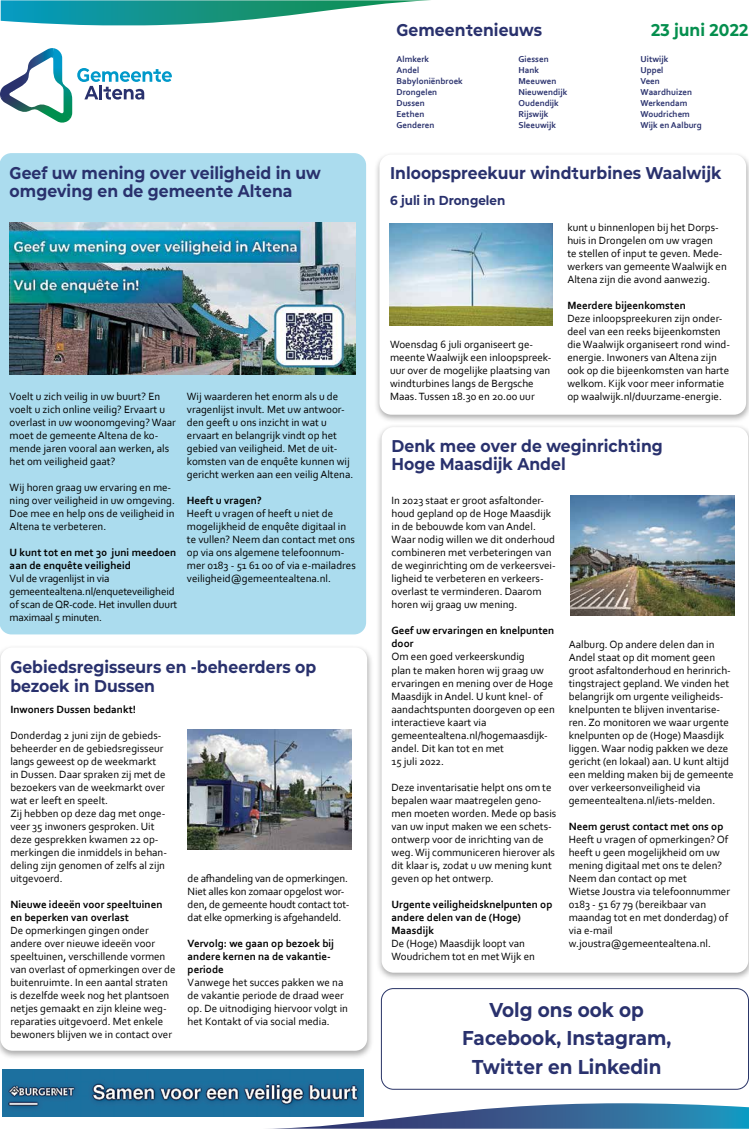
<style>
.page{position:relative;width:749px;height:1129px;background:#fff}
.page>*{position:absolute;margin:0;border:0;box-sizing:border-box;transform-origin:0 0}
.t1{font:700 20px/28px "Mont Altena";color:#29316d;text-align:center}
.t2{font:700 17px/18px "Mont Altena";color:#29316d}
.t3{font:700 17px "Mont Altena";color:#058f4e}
.t4{font:700 13px "Mont Altena";color:#29316d}
.t5{font:11px/13px "Corbel";color:#000}
.t6{font:700 11px/13px "Corbel";color:#000}
.t7{font:700 9px/11px "Corbel";color:#29316d}
</style>
<div class="page">
<svg style="left:0;top:48px;width:172px;height:75px"></svg>
<svg style="left:1px;top:0;width:430px;height:25px"></svg>
<svg style="left:262px;top:1090px;width:486px;height:38px"></svg>
<div style="left:0;top:153px;width:366px;height:481px;background:#abdcee;border-radius:12px"></div>
<div style="left:0;top:644px;width:373px;height:415px;background:#000;opacity:.34"></div>
<div style="left:0;top:647px;width:367px;height:403px;background:#fff;border-radius:12px"></div>
<div style="left:376px;top:424px;width:372px;height:557px;background:#000;opacity:.34"></div>
<div style="left:381px;top:427px;width:367px;height:545px;background:#fff;border-radius:12px"></div>
<img style="left:187px;top:729px;width:164px;height:120px">
<img style="left:570px;top:496px;width:164px;height:119px">
<img style="left:10px;top:223px;width:346px;height:151px">
<div style="left:374px;top:151px;width:374px;height:272px;background:#000;opacity:.34"></div>
<div style="left:379px;top:154px;width:366px;height:260px;background:#fff;border-radius:12px"></div>
<img style="left:389px;top:223px;width:163px;height:102px">
<img style="left:2px;top:1069px;width:361px;height:46px">
<div style="left:381px;top:987px;width:367px;height:102px;border:1px solid #293467;border-radius:12px"></div>
<h2 class="t2" style="left:10px;top:163px;width:312px">Geef uw mening over veiligheid in uw omgeving en de gemeente Altena</h2>
<p class="t5" style="left:10px;top:390px;width:168px">Voelt u zich veilig in uw buurt? En voelt u zich online veilig? Ervaart u overlast in uw woonomgeving? Waar moet de gemeente Altena de ko&shy;mende jaren vooral aan werken, als het om veiligheid gaat?</p>
<p class="t5" style="left:10px;top:481px;width:167px">Wij horen graag uw ervaring en me&shy;ning over veiligheid in uw omgeving.<br>Doe mee en help ons de veiligheid in<br>Altena te verbeteren.</p>
<p class="t6" style="left:10px;top:546px;width:168px">U kunt tot en met 30 juni meedoen aan de enquête veiligheid</p>
<p class="t5" style="left:10px;top:572px;width:169px">Vul de vragenlijst in via gemeentealtena.nl/enqueteveiligheid of scan de QR-code. Het invullen duurt maximaal 5 minuten.</p>
<p class="t5" style="left:187px;top:390px;width:168px">Wij waarderen het enorm als u de vragenlijst invult. Met uw antwoor&shy;den geeft u ons inzicht in wat u ervaart en belangrijk vindt op het gebied van veiligheid. Met de uit&shy;komsten van de enquête kunnen wij gericht werken aan een veilig Altena.</p>
<p class="t6" style="left:187px;top:494px;width:76px">Heeft u vragen?</p>
<p class="t5" style="left:187px;top:507px;width:170px">Heeft u vragen of heeft u niet de mogelijkheid de enquête digitaal in te vullen? Neem dan contact met ons op via ons algemene telefoonnum&shy;mer 0183 - 51 61 00 of via e-mailadres veiligheid@gemeentealtena.nl.</p>
<h2 class="t2" style="left:10px;top:657px;width:307px">Gebiedsregisseurs en -beheerders op bezoek in Dussen</h2>
<p class="t6" style="left:10px;top:702px;width:127px">Inwoners Dussen bedankt!</p>
<p class="t5" style="left:10px;top:728px;width:158px">Donderdag 2 juni zijn de gebieds&shy;beheerder en de gebiedsregisseur langs geweest op de weekmarkt in Dussen. Daar spraken zij met de bezoekers van de weekmarkt over wat er leeft en speelt.<br>Zij hebben op deze dag met onge&shy;veer 35 inwoners gesproken. Uit deze gesprekken kwamen 22 op&shy;merkingen die inmiddels in behan&shy;deling zijn genomen of zelfs al zijn uitgevoerd.</p>
<p class="t6" style="left:10px;top:897px;width:153px">Nieuwe ideeën voor speeltuinen en beperken van overlast</p>
<p class="t5" style="left:10px;top:923px;width:167px">De opmerkingen gingen onder andere over nieuwe ideeën voor speeltuinen, verschillende vormen van overlast of opmerkingen over de buitenruimte. In een aantal straten is dezelfde week nog het plantsoen netjes gemaakt en zijn kleine weg&shy;reparaties uitgevoerd. Met enkele bewoners blijven we in contact over</p>
<p class="t5" style="left:187px;top:871px;width:163px">de afhandeling van de opmerkingen.<br>Niet alles kon zomaar opgelost wor&shy;den, de gemeente houdt contact tot&shy;dat elke opmerking is afgehandeld.</p>
<p class="t6" style="left:187px;top:936px;width:148px">Vervolg: we gaan op bezoek bij andere kernen na de vakantie&shy;periode</p>
<p class="t5" style="left:187px;top:975px;width:162px">Vanwege het succes pakken we na de vakantie periode de draad weer op. De uitnodiging hiervoor volgt in het Kontakt of via social media.</p>
<h2 class="t2" style="left:396px;top:20px;width:147px">Gemeentenieuws</h2>
<h2 class="t3" style="left:651px;top:18px;width:99px">23 juni 2022</h2>
<p class="t7" style="left:396px;top:53px;width:68px">Almkerk<br>Andel<br>Babyloniënbroek<br>Drongelen<br>Dussen<br>Eethen<br>Genderen</p>
<p class="t7" style="left:518px;top:53px;width:50px">Giessen<br>Hank<br>Meeuwen<br>Nieuwendijk<br>Oudendijk<br>Rijswijk<br>Sleeuwijk</p>
<p class="t7" style="left:640px;top:53px;width:63px">Uitwijk<br>Uppel<br>Veen<br>Waardhuizen<br>Werkendam<br>Woudrichem<br>Wijk en Aalburg</p>
<h2 class="t2" style="left:390px;top:163px;width:333px">Inloopspreekuur windturbines Waalwijk</h2>
<p class="t4" style="left:390px;top:191px;width:117px">6 juli in Drongelen</p>
<p class="t5" style="left:390px;top:338px;width:163px">Woensdag 6 juli organiseert ge&shy;meente Waalwijk een inloopspreek&shy;uur over de mogelijke plaatsing van windturbines langs de Bergsche Maas. Tussen 18.30 en 20.00 uur</p>
<p class="t5" style="left:567px;top:221px;width:161px">kunt u binnenlopen bij het Dorps&shy;huis in Drongelen om uw vragen<br>te stellen of input te geven. Mede&shy;werkers van gemeente Waalwijk en<br>Altena zijn die avond aanwezig.</p>
<p class="t6" style="left:567px;top:299px;width:120px">Meerdere bijeenkomsten</p>
<p class="t5" style="left:567px;top:312px;width:164px">Deze inloopspreekuren zijn onder&shy;deel van een reeks bijeenkomsten die Waalwijk organiseert rond wind&shy;energie. Inwoners van Altena zijn ook op die bijeenkomsten van harte welkom. Kijk voor meer informatie op waalwijk.nl/duurzame-energie.</p>
<h2 class="t2" style="left:391px;top:436px;width:273px">Denk mee over de weginrichting<br>Hoge Maasdijk Andel</h2>
<p class="t5" style="left:391px;top:494px;width:166px">In 2023 staat er groot asfaltonder&shy;houd gepland op de Hoge Maasdijk in de bebouwde kom van Andel.<br>Waar nodig willen we dit onderhoud combineren met verbeteringen van de weginrichting om de verkeersvei&shy;ligheid te verbeteren en verkeers&shy;overlast te verminderen. Daarom horen wij graag uw mening.</p>
<p class="t6" style="left:391px;top:624px;width:164px">Geef uw ervaringen en knelpunten door</p>
<p class="t5" style="left:391px;top:650px;width:165px">Om een goed verkeerskundig<br>plan te maken horen wij graag uw ervaringen en mening over de Hoge<br>Maasdijk in Andel. U kunt knel- of aandachtspunten doorgeven op een interactieve kaart via gemeentealtena.nl/hogemaasdijk&shy;andel. Dit kan tot en met<br>15 juli 2022.</p>
<p class="t5" style="left:391px;top:780px;width:166px">Deze inventarisatie helpt ons om te bepalen waar maatregelen geno&shy;men moeten worden. Mede op basis van uw input maken we een schets&shy;ontwerp voor de inrichting van de weg. Wij communiceren hierover als dit klaar is, zodat u uw mening kunt geven op het ontwerp.</p>
<p class="t6" style="left:391px;top:897px;width:162px">Urgente veiligheidsknelpunten op andere delen van de (Hoge)<br>Maasdijk</p>
<p class="t5" style="left:391px;top:936px;width:145px">De (Hoge) Maasdijk loopt van<br>Woudrichem tot en met Wijk en</p>
<p class="t5" style="left:568px;top:637px;width:166px">Aalburg. Op andere delen dan in Andel staat op dit moment geen groot asfaltonderhoud en herinrich&shy;tingstraject gepland. We vinden het belangrijk om urgente veiligheids&shy;knelpunten te blijven inventarise&shy;ren. Zo monitoren we waar urgente knelpunten op de (Hoge) Maasdijk liggen. Waar nodig pakken we deze gericht (en lokaal) aan. U kunt altijd een melding maken bij de gemeente over verkeersonveiligheid via gemeentealtena.nl/iets-melden.</p>
<p class="t6" style="left:568px;top:819px;width:156px">Neem gerust contact met ons op</p>
<p class="t5" style="left:568px;top:832px;width:163px">Heeft u vragen of opmerkingen? Of heeft u geen mogelijkheid om uw mening digitaal met ons te delen?<br>Neem dan contact op met<br>Wietse Joustra via telefoonnummer<br>0183 - 51 67 79 (bereikbaar van maandag tot en met donderdag) of via e-mail w.joustra@gemeentealtena.nl.</p>
<h1 class="t1" style="left:462px;top:995px;width:211px">Volg ons ook op<br>Facebook, Instagram,<br>Twitter en Linkedin</h1>
</div>
